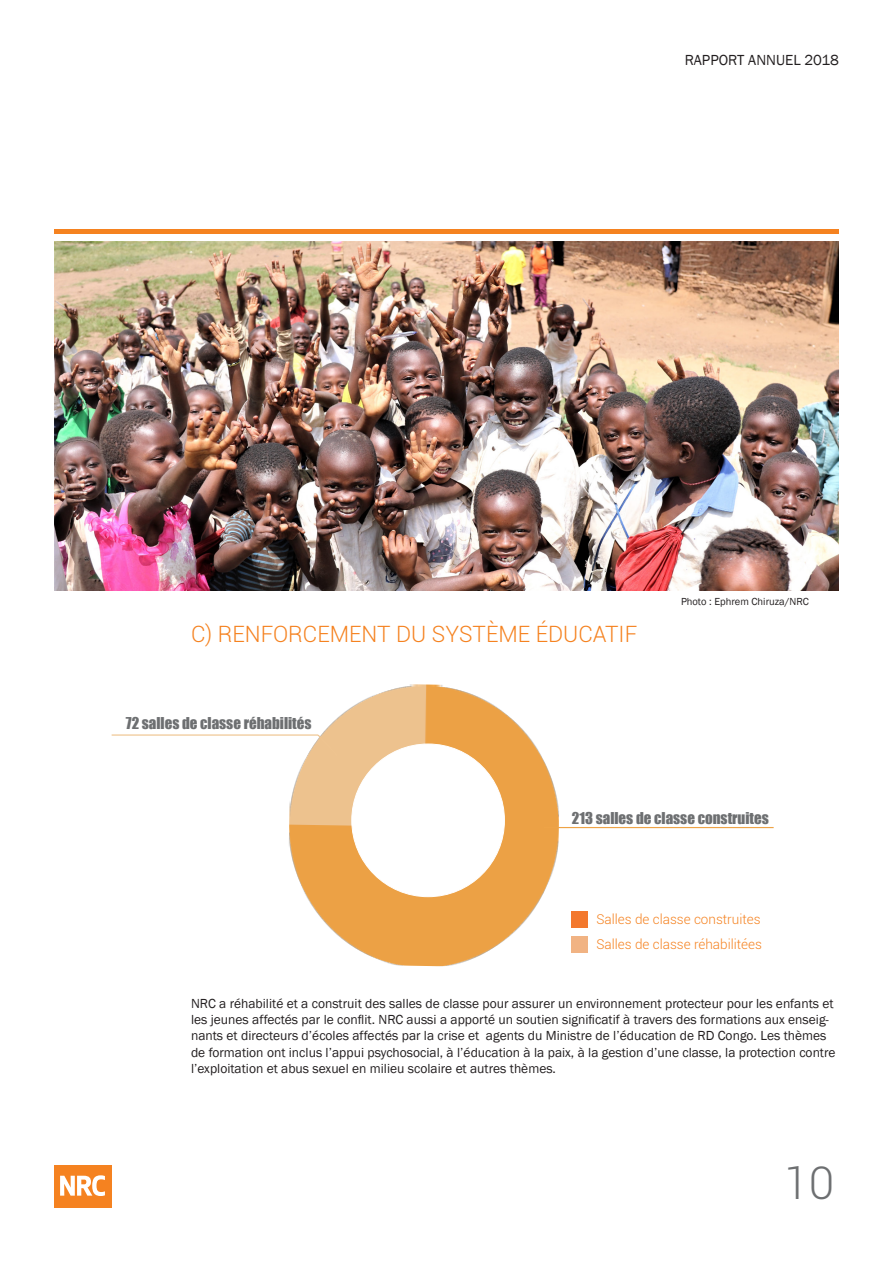
<style>
.page{position:relative;width:893px;height:1263px;background:#fff}
.page>*{position:absolute;margin:0;border:0;box-sizing:border-box;transform-origin:0 0}
.t1{font:300 45px "Roboto";color:#6d6f71}
.t2{font:300 22.5px "Roboto";color:#f58220}
.t3{font:15px "Impact";color:#6d6f71}
.t4{font:15px "Franklin Gothic";color:#231f20}
.t5{font:13.5px/16.2px "Franklin Gothic";color:#231f20}
.t6{font:300 13.5px "Roboto";color:#f58220}
.t7{font:10.5px "Franklin Gothic";color:#231f20}
</style>
<div class="page">
<img style="left:289px;top:684px;width:272px;height:283px">
<hr style="left:54px;top:229px;width:784px;height:4px;background:#f58220">
<div style="left:54px;top:1165px;width:57px;height:43px;background:#f58220"></div>
<svg style="left:60px;top:1175px;width:45px;height:21px"></svg>
<img style="left:54px;top:241px;width:784px;height:350px">
<div style="left:352px;top:744px;width:152px;height:153px;background:#fff;border-radius:50%"></div>
<hr style="left:112px;top:734px;width:206px;height:2px;background:#efc490">
<svg style="left:316px;top:733px;width:23px;height:24px"></svg>
<hr style="left:544px;top:827px;width:230px;height:1px;background:#eea346">
<div style="left:572px;top:911px;width:16px;height:17px;background:#f3782d"></div>
<div style="left:572px;top:936px;width:16px;height:17px;background:#f1b383"></div>
<p class="t4" style="left:685px;top:50px;width:156px">RAPPORT ANNUEL 2018</p>
<p class="t2" style="left:191px;top:618px;width:448px">C) RENFORCEMENT DU SYSTÈME ÉDUCATIF</p>
<p class="t3" style="left:126px;top:711px;width:187px">72 salles de classe réhabilités</p>
<p class="t7" style="left:681px;top:595px;width:129px">Photo : Ephrem Chiruza/NRC</p>
<p class="t3" style="left:572px;top:806px;width:198px">213 salles de classe construites</p>
<p class="t6" style="left:596px;top:909px;width:166px">Salles de classe construites</p>
<p class="t6" style="left:596px;top:935px;width:167px">Salles de classe réhabilitées</p>
<p class="t5" style="left:191px;top:996px;width:646px">NRC a réhabilité et a construit des salles de classe pour assurer un environnement protecteur pour les enfants et les jeunes affectés par le conflit. NRC aussi a apporté un soutien significatif à travers des formations aux enseig&shy;nants et directeurs d’écoles affectés par la crise et agents du Ministre de l’éducation de RD Congo. Les thèmes de formation ont inclus l’appui psychosocial, à l’éducation à la paix, à la gestion d’une classe, la protection contre l’exploitation et abus sexuel en milieu scolaire et autres thèmes.</p>
<p class="t1" style="left:784px;top:1152px;width:51px">10</p>
</div>
